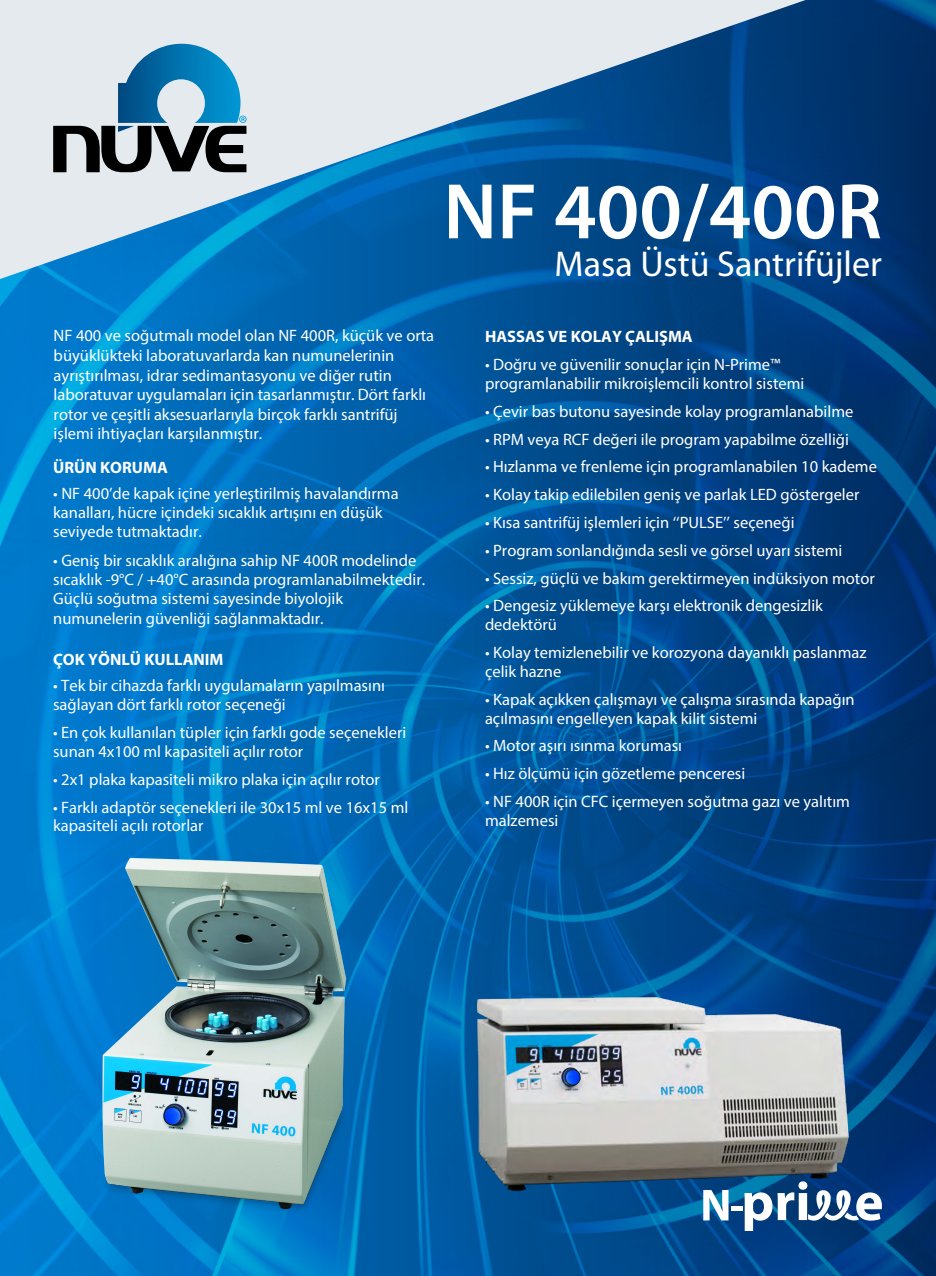
<style>
.page{position:relative;width:936px;height:1276px;background:#fff}
.page>*{position:absolute;margin:0;border:0;box-sizing:border-box;transform-origin:0 0}
.t1{font:600 79.5px "Myriad Pro";color:#fff}
.t2{font:36px "Myriad Pro";color:#fff}
.t3{font:16.5px/18.8px "Myriad Pro";color:#fff}
.t4{font:700 16.5px "Myriad Pro";color:#fff}
</style>
<div class="page">
<img style="left:0;top:0;width:935px;height:1276px">
<img style="left:437px;top:951px;width:438px;height:264px">
<svg style="left:0;top:0;width:805px;height:279px"></svg>
<svg style="left:53px;top:44px;width:193px;height:128px"></svg>
<svg style="left:703px;top:1190px;width:25px;height:30px"></svg>
<hr style="left:730px;top:1206px;width:12px;height:4px;background:#fff">
<svg style="left:744px;top:1181px;width:137px;height:50px"></svg>
<img style="left:20px;top:791px;width:405px;height:485px">
<img style="left:561px;top:1068px;width:19px;height:18px">
<h1 class="t1" style="left:443px;top:161px;width:440px">NF 400/400R</h1>
<h2 class="t2" style="left:554px;top:242px;width:329px">Masa Üstü Santrifüjler</h2>
<p class="t3" style="left:54px;top:326px;width:382px;line-height:19.5px">NF 400 ve soğutmalı model olan NF 400R, küçük ve orta büyüklükteki laboratuvarlarda kan numunelerinin ayrıştırılması, idrar sedimantasyonu ve diğer rutin laboratuvar uygulamaları için tasarlanmıştır. Dört farklı rotor ve çeşitli aksesuarlarıyla birçok farklı santrifüj işlemi ihtiyaçları karşılanmıştır.</p>
<p class="t4" style="left:53px;top:456px;width:116px">ÜRÜN KORUMA</p>
<p class="t3" style="left:53px;top:483px;width:347px;line-height:19.4px">• NF 400’de kapak içine yerleştirilmiş havalandırma kanalları, hücre içindeki sıcaklık artışını en düşük seviyede tutmaktadır.</p>
<p class="t3" style="left:53px;top:550px;width:373px;line-height:19.4px">• Geniş bir sıcaklık aralığına sahip NF 400R modelinde sıcaklık -9°C / +40°C arasında programlanabilmektedir.<br>Güçlü soğutma sistemi sayesinde biyolojik numunelerin güvenliği sağlanmaktadır.</p>
<p class="t4" style="left:53px;top:649px;width:172px">ÇOK YÖNLÜ KULLANIM</p>
<p class="t3" style="left:53px;top:676px;width:333px">• Tek bir cihazda farklı uygulamaların yapılmasını sağlayan dört farklı rotor seçeneği</p>
<p class="t3" style="left:53px;top:723px;width:355px">• En çok kullanılan tüpler için farklı gode seçenekleri sunan 4x100 ml kapasiteli açılır rotor</p>
<p class="t3" style="left:53px;top:769px;width:328px">• 2x1 plaka kapasiteli mikro plaka için açılır rotor</p>
<p class="t3" style="left:53px;top:797px;width:357px">• Farklı adaptör seçenekleri ile 30x15 ml ve 16x15 ml kapasiteli açılı rotorlar</p>
<p class="t4" style="left:485px;top:326px;width:209px">HASSAS VE KOLAY ÇALIŞMA</p>
<p class="t3" style="left:485px;top:355px;width:321px">• Doğru ve güvenilir sonuçlar için N-Prime™ programlanabilir mikroişlemcili kontrol sistemi</p>
<p class="t3" style="left:485px;top:401px;width:370px">• Çevir bas butonu sayesinde kolay programlanabilme</p>
<p class="t3" style="left:485px;top:429px;width:365px">• RPM veya RCF değeri ile program yapabilme özelliği</p>
<p class="t3" style="left:485px;top:457px;width:393px">• Hızlanma ve frenleme için programlanabilen 10 kademe</p>
<p class="t3" style="left:485px;top:485px;width:376px">• Kolay takip edilebilen geniş ve parlak LED göstergeler</p>
<p class="t3" style="left:485px;top:513px;width:311px">• Kısa santrifüj işlemleri için ‘‘PULSE’’ seçeneği</p>
<p class="t3" style="left:485px;top:540px;width:359px">• Program sonlandığında sesli ve görsel uyarı sistemi</p>
<p class="t3" style="left:485px;top:568px;width:391px">• Sessiz, güçlü ve bakım gerektirmeyen indüksiyon motor</p>
<p class="t3" style="left:485px;top:596px;width:339px">• Dengesiz yüklemeye karşı elektronik dengesizlik dedektörü</p>
<p class="t3" style="left:485px;top:643px;width:383px">• Kolay temizlenebilir ve korozyona dayanıklı paslanmaz çelik hazne</p>
<p class="t3" style="left:485px;top:689px;width:371px">• Kapak açıkken çalışmayı ve çalışma sırasında kapağın açılmasını engelleyen kapak kilit sistemi</p>
<p class="t3" style="left:485px;top:736px;width:199px">• Motor aşırı ısınma koruması</p>
<p class="t3" style="left:485px;top:764px;width:262px">• Hız ölçümü için gözetleme penceresi</p>
<p class="t3" style="left:485px;top:792px;width:366px">• NF 400R için CFC içermeyen soğutma gazı ve yalıtım malzemesi</p>
</div>
